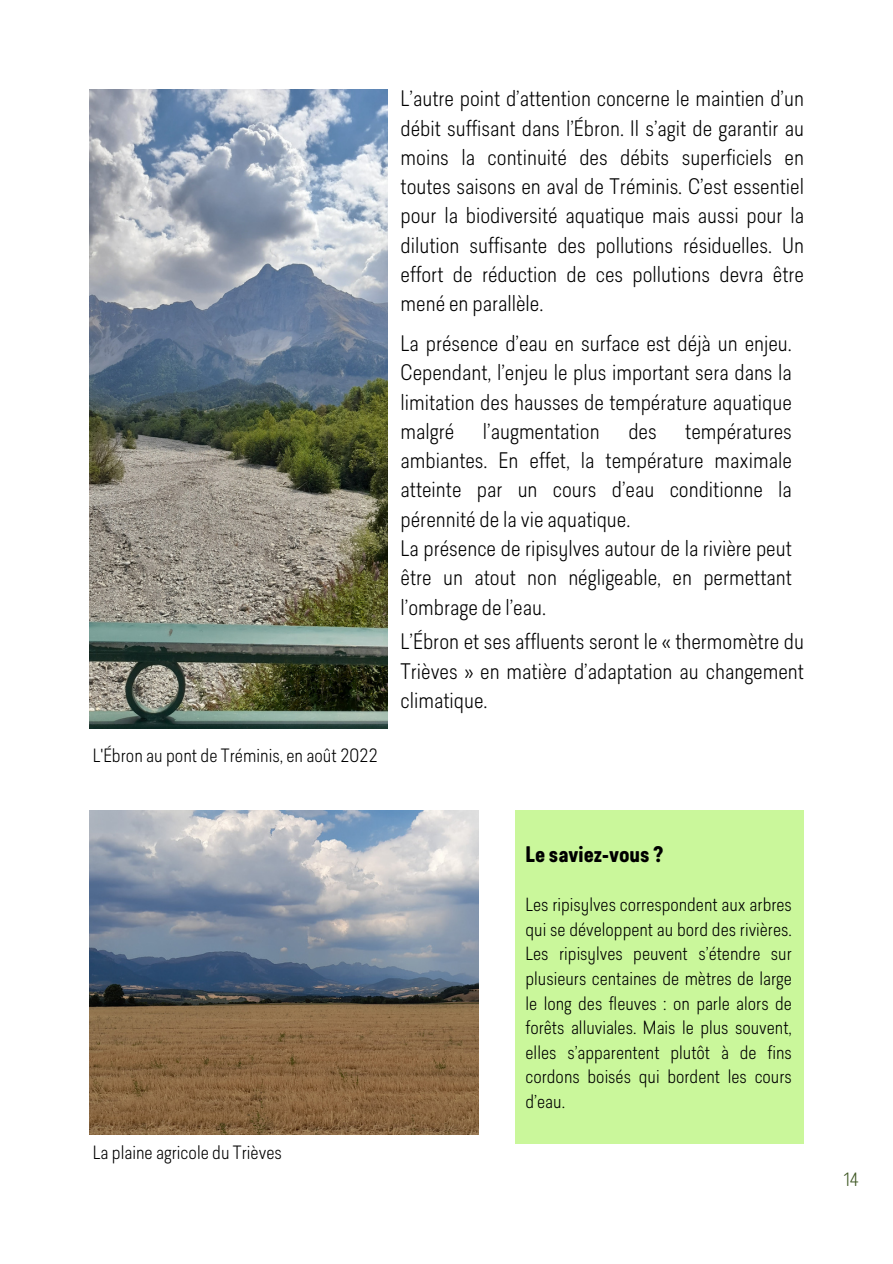
<style>
.page{position:relative;width:893px;height:1264px;background:#fff}
.page>*{position:absolute;margin:0;border:0;box-sizing:border-box;transform-origin:0 0}
.t1{font:300 21px/29.2px "Predige Rounded";color:#000;text-align:justify}
.t2{font:700 21px "Predige Rounded";color:#000}
.t3{font:300 18px "Predige Rounded";color:#000}
.t4{font:300 18px "Predige Rounded";color:#3f5825}
.t5{font:300 17.85px/24.6px "Predige Rounded";color:#000;text-align:justify}
</style>
<div class="page">
<img style="left:89px;top:89px;width:299px;height:640px">
<img style="left:89px;top:810px;width:389px;height:323px">
<div style="left:515px;top:810px;width:288px;height:334px;background:#caf79b"></div>
<p class="t3" style="left:93px;top:748px;width:286px">L'Ébron au pont de Tréminis, en août 2022</p>
<p class="t1" style="left:400px;top:86px;width:405px">L’autre point d’attention concerne le maintien d’un débit suffisant dans l’Ébron. Il s’agit de garantir au moins la continuité des débits superficiels en toutes saisons en aval de Tréminis. C’est essentiel pour la biodiversité aquatique mais aussi pour la dilution suffisante des pollutions résiduelles. Un effort de réduction de ces pollutions devra être mené en parallèle.</p>
<p class="t1" style="left:400px;top:331px;width:392px">La présence d’eau en surface est déjà un enjeu.<br>Cependant, l’enjeu le plus important sera dans la limitation des hausses de température aquatique malgré</p>
<p class="t1" style="left:482px;top:419px;width:118px">l’augmentation</p>
<p class="t1" style="left:628px;top:419px;width:30px">des</p>
<p class="t1" style="left:400px;top:419px;width:392px;text-indent:284px">températures ambiantes. En effet, la température maximale atteinte par un cours d’eau conditionne la pérennité de la vie aquatique.</p>
<p class="t1" style="left:400px;top:536px;width:392px">La présence de ripisylves autour de la rivière peut être un atout non négligeable, en permettant l’ombrage de l’eau.</p>
<p class="t1" style="left:400px;top:629px;width:405px">L’Ébron et ses affluents seront le « thermomètre du Trièves » en matière d’adaptation au changement climatique.</p>
<p class="t3" style="left:93px;top:1145px;width:190px">La plaine agricole du Trièves</p>
<p class="t2" style="left:525px;top:846px;width:139px">Le saviez-vous ?</p>
<p class="t5" style="left:525px;top:894px;width:268px">Les ripisylves correspondent aux arbres qui se développent au bord des rivières.<br>Les ripisylves peuvent s’étendre sur plusieurs centaines de mètres de large le long des fleuves : on parle alors de forêts alluviales. Mais le plus souvent, elles s’apparentent plutôt à de fins cordons boisés qui bordent les cours d’eau.</p>
<p class="t4" style="left:843px;top:1172px;width:17px">14</p>
</div>
